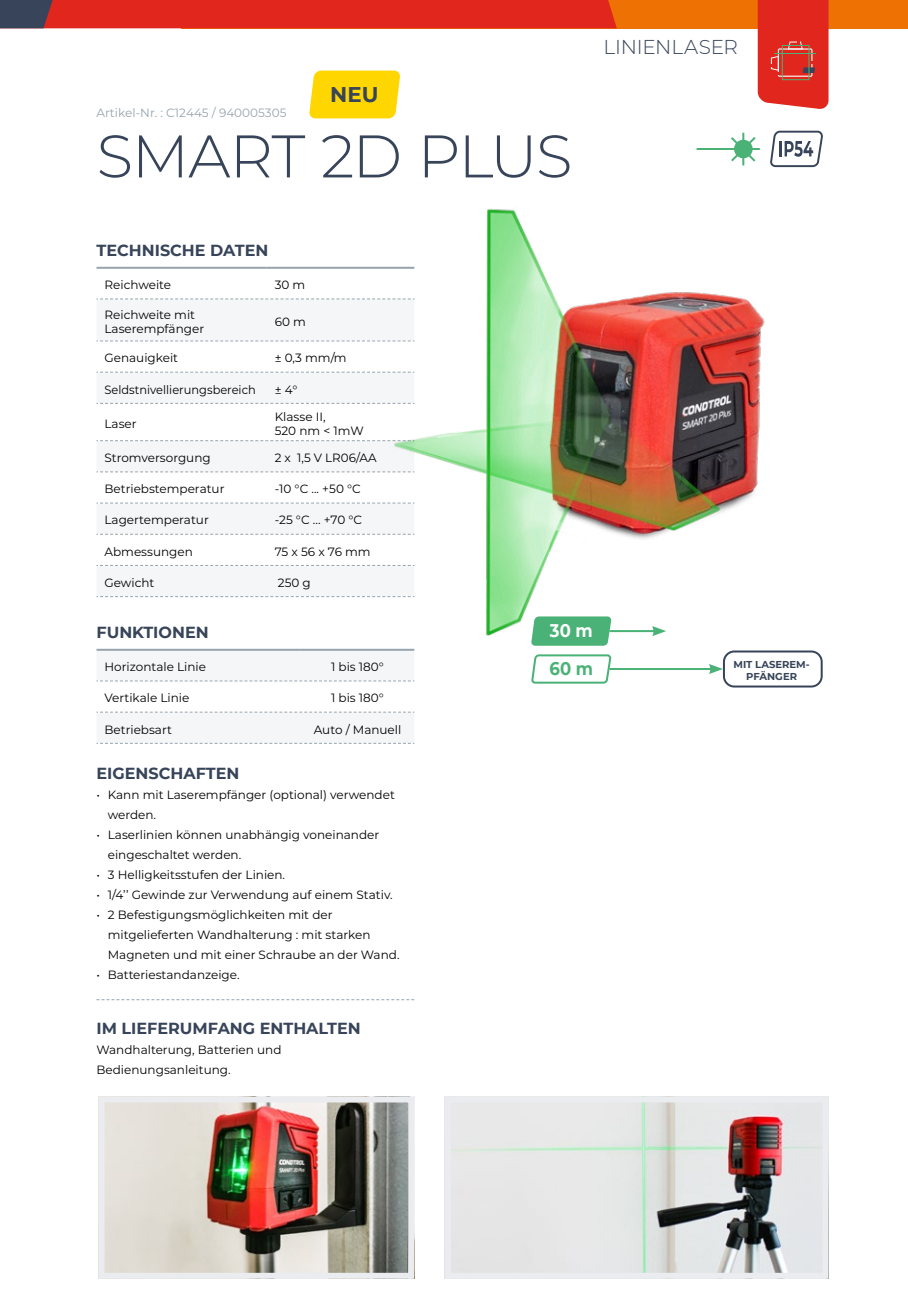
<style>
.page{position:relative;width:908px;height:1304px;background:#fff}
.page>*{position:absolute;margin:0;border:0;box-sizing:border-box;transform-origin:0 0}
.t1{font:300 60px "Montserrat";letter-spacing:-.025em;color:#374459}
.t2{font:700 21.2px "Montserrat";color:#374459}
.t3{font:300 20px "Montserrat";letter-spacing:-.015em;color:#374459}
.t4{font:700 18.2px "Montserrat";color:#fff;scale:.9 1}
.t5{font:700 18.2px "Montserrat";color:#4ab276;scale:.9 1}
.t6{font:700 16px "Montserrat";color:#374459}
.t7{font:12px/20px "Montserrat";color:#000}
.t8{font:12px "Montserrat";color:#97a4ae}
.t9{font:12px "Montserrat";color:#000;scale:.95 1}
.t10{font:700 10px/12px "Montserrat";color:#374459;text-align:center}
</style>
<div class="page">
<img style="left:451px;top:1103px;width:370px;height:169px">
<div style="left:444px;top:1096px;width:384px;height:183px;border:6px solid #eaecef"></div>
<img style="left:105px;top:1103px;width:302px;height:169px">
<div style="left:98px;top:1096px;width:316px;height:183px;border:6px solid #eaecef"></div>
<svg style="left:96px;top:299px;width:246px;height:143px;fill:#f5f6f7"></svg>
<svg style="left:96px;top:298px;width:246px;height:1px"></svg>
<svg style="left:96px;top:340px;width:246px;height:1px"></svg>
<svg style="left:96px;top:372px;width:246px;height:1px"></svg>
<svg style="left:96px;top:403px;width:246px;height:1px"></svg>
<svg style="left:96px;top:440px;width:246px;height:1px"></svg>
<svg style="left:96px;top:471px;width:246px;height:1px"></svg>
<svg style="left:96px;top:503px;width:246px;height:94px"></svg>
<hr style="left:96px;top:267px;width:171px;height:2px;background:#97a4ae">
<hr style="left:267px;top:267px;width:147px;height:2px;background:#97a4ae">
<svg style="left:96px;top:999px;width:318px;height:1px"></svg>
<div style="left:722px;top:650px;width:100px;height:37px;border:2px solid #374459;border-radius:10px"></div>
<svg style="left:96px;top:680px;width:318px;height:64px"></svg>
<hr style="left:96px;top:649px;width:205px;height:2px;background:#97a4ae">
<hr style="left:301px;top:649px;width:113px;height:2px;background:#97a4ae">
<img style="left:342px;top:130px;width:481px;height:556px">
<svg style="left:309px;top:71px;width:91px;height:47px"></svg>
<div style="left:181px;top:0;width:726px;height:28px;background:#ee7203"></div>
<svg style="left:0;top:0;width:616px;height:28px"></svg>
<svg style="left:757px;top:0;width:71px;height:109px"></svg>
<h2 class="t2" style="left:330px;top:80px;width:50px">NEU</h2>
<p class="t8" style="left:96px;top:104px;width:191px">Artikel-Nr. : C12445 / 940005305</p>
<h1 class="t1" style="left:96px;top:115px;width:477px">SMART 2D PLUS</h1>
<h3 class="t6" style="left:96px;top:238px;width:173px">TECHNISCHE DATEN</h3>
<p class="t7" style="left:104px;top:274px;width:68px">Reichweite</p>
<p class="t7" style="left:275px;top:274px;width:32px">30 m</p>
<p class="t7" style="left:104px;top:307px;width:101px;line-height:14.4px">Reichweite mit<br>Laserempfänger</p>
<p class="t7" style="left:275px;top:311px;width:33px">60 m</p>
<p class="t7" style="left:104px;top:348px;width:75px">Genauigkeit</p>
<p class="t7" style="left:275px;top:348px;width:73px">± 0,3 mm/m</p>
<p class="t9" style="left:104px;top:381px;width:161px">Seldstnivellierungsbereich</p>
<p class="t7" style="left:275px;top:379px;width:24px">± 4°</p>
<p class="t7" style="left:104px;top:413px;width:34px">Laser</p>
<p class="t7" style="left:275px;top:409px;width:91px;line-height:14.4px">Klasse II,<br>520 nm &lt; 1mW</p>
<p class="t7" style="left:104px;top:447px;width:108px">Stromversorgung</p>
<p class="t7" style="left:275px;top:447px;width:103px">2 x 1,5 V LR06/AA</p>
<p class="t7" style="left:104px;top:479px;width:121px">Betriebstemperatur</p>
<p class="t7" style="left:275px;top:479px;width:88px">-10 °C ... +50 °C</p>
<p class="t7" style="left:104px;top:510px;width:106px">Lagertemperatur</p>
<p class="t7" style="left:275px;top:510px;width:89px">-25 °C ... +70 °C</p>
<p class="t7" style="left:104px;top:541px;width:90px">Abmessungen</p>
<p class="t7" style="left:275px;top:541px;width:97px">75 x 56 x 76 mm</p>
<p class="t7" style="left:104px;top:572px;width:51px">Gewicht</p>
<p class="t7" style="left:278px;top:572px;width:34px">250 g</p>
<h3 class="t3" style="left:603px;top:33px;width:136px">LINIENLASER</h3>
<h3 class="t6" style="left:96px;top:620px;width:114px">FUNKTIONEN</h3>
<p class="t7" style="left:104px;top:656px;width:103px">Horizontale Linie</p>
<p class="t7" style="left:331px;top:656px;width:54px">1 bis 180°</p>
<p class="t7" style="left:104px;top:688px;width:86px">Vertikale Linie</p>
<p class="t7" style="left:331px;top:688px;width:54px">1 bis 180°</p>
<p class="t7" style="left:104px;top:719px;width:69px">Betriebsart</p>
<p class="t7" style="left:313px;top:719px;width:89px">Auto / Manuell</p>
<h3 class="t6" style="left:96px;top:762px;width:144px">EIGENSCHAFTEN</h3>
<p class="t7" style="left:108px;top:784px;width:288px;text-indent:-11px">• Kann mit Laserempfänger (optional) verwendet werden.</p>
<p class="t7" style="left:108px;top:824px;width:273px;text-indent:-11px">• Laserlinien können unabhängig voneinander eingeschaltet werden.</p>
<p class="t7" style="left:96px;top:864px;width:190px">• 3 Helligkeitsstufen der Linien.</p>
<p class="t7" style="left:96px;top:884px;width:297px">• 1/4’’ Gewinde zur Verwendung auf einem Stativ.</p>
<p class="t7" style="left:108px;top:904px;width:293px;text-indent:-11px">• 2 Befestigungsmöglichkeiten mit der mitgelieferten Wandhalterung : mit starken<br>Magneten und mit einer Schraube an der Wand.</p>
<p class="t7" style="left:96px;top:964px;width:145px">• Batteriestandanzeige.</p>
<h3 class="t6" style="left:96px;top:1017px;width:266px">IM LIEFERUMFANG ENTHALTEN</h3>
<p class="t7" style="left:96px;top:1039px;width:186px">Wandhalterung, Batterien und<br>Bedienungsanleitung.</p>
<h3 class="t4" style="left:549px;top:618px;width:49px">30 m</h3>
<h3 class="t5" style="left:549px;top:656px;width:50px">60 m</h3>
<p class="t10" style="left:733px;top:658px;width:78px">MIT LASEREM-<br>PFÄNGER</p>
</div>
